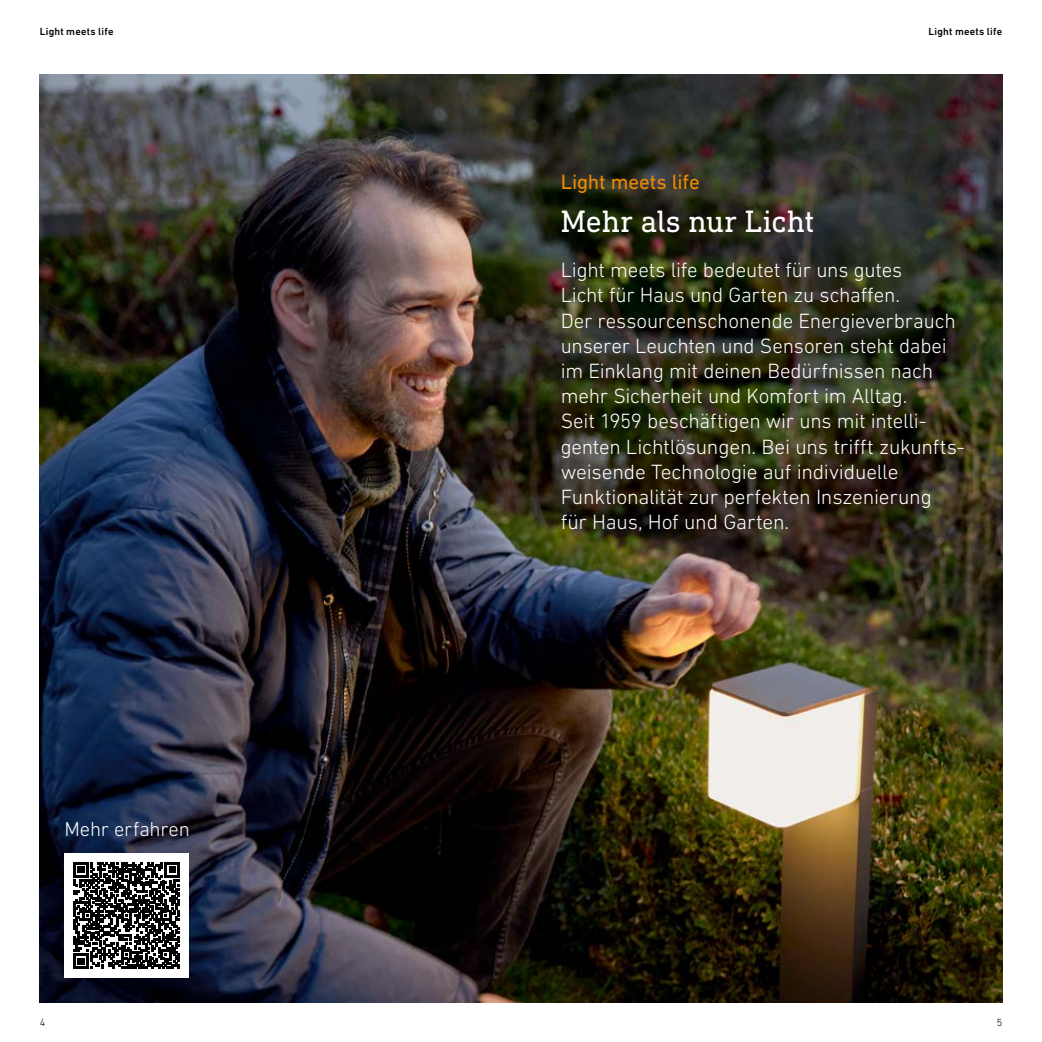
<style>
.page{position:relative;width:1042px;height:1042px;background:#fff}
.page>*{position:absolute;margin:0;border:0;box-sizing:border-box;transform-origin:0 0}
.t1{font:31.5px "DIN Next Slab Pro";color:#fff}
.t2{font:300 21px/25.2px "DIN Next W1 G";letter-spacing:-.01em;color:#fff}
.t3{font:21px "DIN Next W1 G";letter-spacing:-.005em;color:#f18a00}
.t4{font:300 20.65px "DIN Next W1 G";letter-spacing:-.01em;color:#fff}
.t5{font:500 10.5px "DIN Next W1 G";letter-spacing:.025em;color:#000}
.t6{font:300 10.5px "DIN Next W1 G";color:#000}
</style>
<div class="page">
<img style="left:40px;top:74px;width:962px;height:928px">
<div style="left:64px;top:853px;width:125px;height:124px;background:#fff"></div>
<svg style="left:73px;top:862px;width:107px;height:107px"></svg>
<p class="t5" style="left:40px;top:25px;width:75px">Light meets life</p>
<p class="t5" style="left:928px;top:25px;width:75px">Light meets life</p>
<p class="t4" style="left:64px;top:817px;width:127px">Mehr erfahren</p>
<p class="t3" style="left:561px;top:170px;width:141px">Light meets life</p>
<h1 class="t1" style="left:561px;top:203px;width:255px">Mehr als nur Licht</h1>
<p class="t2" style="left:561px;top:257px;width:406px">Light meets life bedeutet für uns gutes<br>Licht für Haus und Garten zu schaffen.<br>Der ressourcenschonende Energieverbrauch unserer Leuchten und Sensoren steht dabei im Einklang mit deinen Bedürfnissen nach mehr Sicherheit und Komfort im Alltag.<br>Seit 1959 beschäftigen wir uns mit intelli&shy;genten Lichtlösungen. Bei uns trifft zukunfts&shy;weisende Technologie auf individuelle Funktionalität zur perfekten Inszenierung<br>für Haus, Hof und Garten.</p>
<p class="t6" style="left:40px;top:1016px;width:7px">4</p>
<p class="t6" style="left:996px;top:1016px;width:7px">5</p>
</div>
